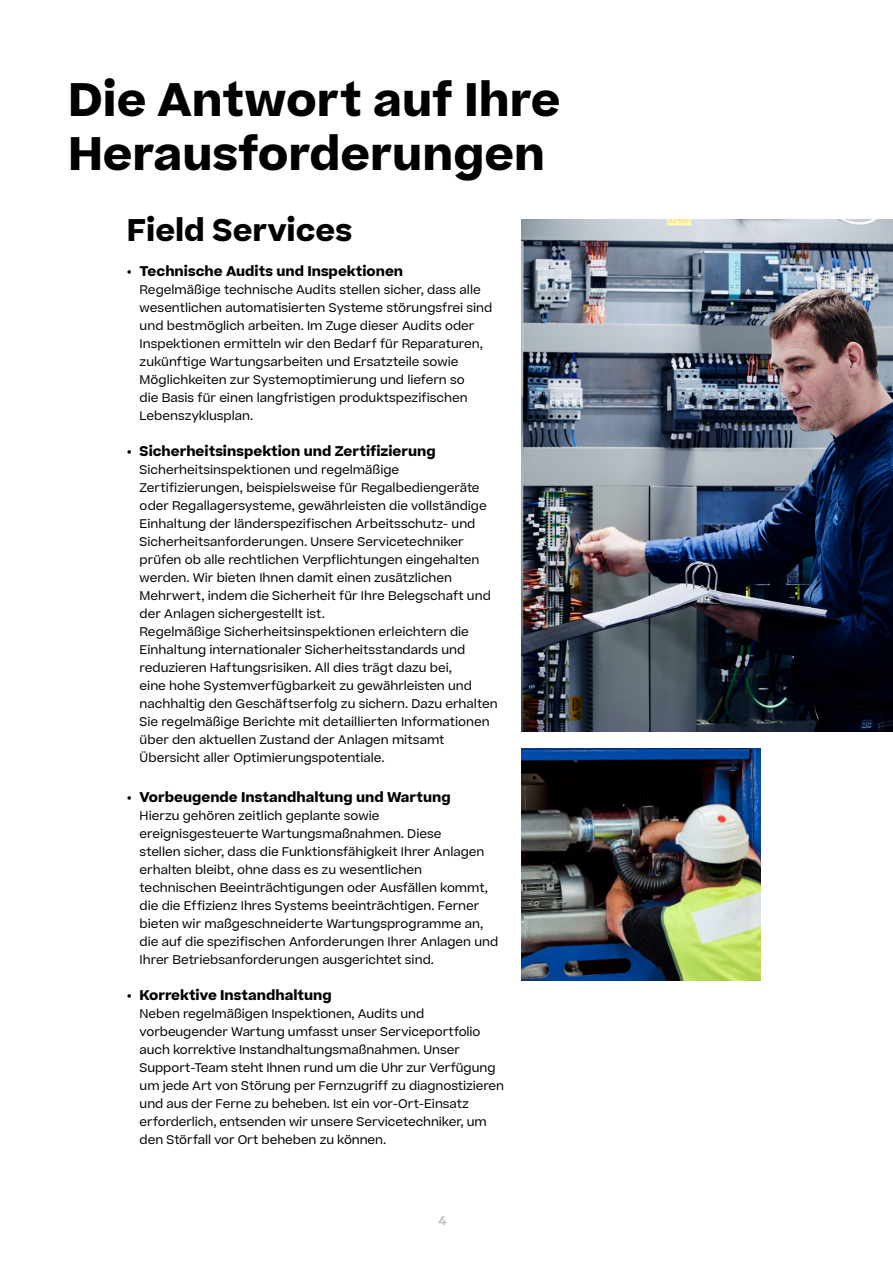
<style>
.page{position:relative;width:893px;height:1263px;background:#fff}
.page>*{position:absolute;margin:0;border:0;box-sizing:border-box;transform-origin:0 0}
.t1{font:700 45px/54px "Koerber";color:#000}
.t2{font:700 30px "Koerber";color:#000}
.t3{font:700 13.5px "Koerber";color:#000}
.t4{font:12px/18px "Koerber";color:#000}
.t5{font:700 12px "Koerber";color:#c9c3be}
</style>
<div class="page">
<img style="left:522px;top:219px;width:371px;height:512px">
<img style="left:522px;top:748px;width:238px;height:232px">
<h1 class="t1" style="left:68px;top:73px;width:494px">Die Antwort auf Ihre<br>Herausforderungen</h1>
<h2 class="t2" style="left:127px;top:209px;width:227px">Field Services</h2>
<p class="t3" style="left:127px;top:262px;width:278px">• Technische Audits und Inspektionen</p>
<p class="t4" style="left:140px;top:280px;width:354px">Regelmäßige technische Audits stellen sicher, dass alle wesentlichen automatisierten Systeme störungsfrei sind und bestmöglich arbeiten. Im Zuge dieser Audits oder Inspektionen ermitteln wir den Bedarf für Reparaturen, zukünftige Wartungsarbeiten und Ersatzteile sowie Möglichkeiten zur Systemoptimierung und liefern so<br>die Basis für einen langfristigen produktspezifischen Lebenszyklusplan.</p>
<p class="t3" style="left:127px;top:442px;width:310px">• Sicherheitsinspektion und Zertifizierung</p>
<p class="t4" style="left:140px;top:460px;width:360px">Sicherheitsinspektionen und regelmäßige Zertifizierungen, beispielsweise für Regalbediengeräte oder Regallagersysteme, gewährleisten die vollständige Einhaltung der länderspezifischen Arbeitsschutz- und Sicherheitsanforderungen. Unsere Servicetechniker prüfen ob alle rechtlichen Verpflichtungen eingehalten werden. Wir bieten Ihnen damit einen zusätzlichen Mehrwert, indem die Sicherheit für Ihre Belegschaft und der Anlagen sichergestellt ist.<br>Regelmäßige Sicherheitsinspektionen erleichtern die Einhaltung internationaler Sicherheitsstandards und reduzieren Haftungsrisiken. All dies trägt dazu bei,<br>eine hohe Systemverfügbarkeit zu gewährleisten und nachhaltig den Geschäftserfolg zu sichern. Dazu erhalten Sie regelmäßige Berichte mit detaillierten Informationen über den aktuellen Zustand der Anlagen mitsamt Übersicht aller Optimierungspotentiale.</p>
<p class="t3" style="left:127px;top:788px;width:325px">• Vorbeugende Instandhaltung und Wartung</p>
<p class="t4" style="left:140px;top:807px;width:360px">Hierzu gehören zeitlich geplante sowie ereignisgesteuerte Wartungsmaßnahmen. Diese<br>stellen sicher, dass die Funktionsfähigkeit Ihrer Anlagen erhalten bleibt, ohne dass es zu wesentlichen technischen Beeinträchtigungen oder Ausfällen kommt, die die Effizienz Ihres Systems beeinträchtigen. Ferner bieten wir maßgeschneiderte Wartungsprogramme an, die auf die spezifischen Anforderungen Ihrer Anlagen und Ihrer Betriebsanforderungen ausgerichtet sind.</p>
<p class="t3" style="left:127px;top:986px;width:206px">• Korrektive Instandhaltung</p>
<p class="t4" style="left:140px;top:1005px;width:366px">Neben regelmäßigen Inspektionen, Audits und vorbeugender Wartung umfasst unser Serviceportfolio auch korrektive Instandhaltungsmaßnahmen. Unser Support-Team steht Ihnen rund um die Uhr zur Verfügung um jede Art von Störung per Fernzugriff zu diagnostizieren und aus der Ferne zu beheben. Ist ein vor-Ort-Einsatz erforderlich, entsenden wir unsere Servicetechniker, um den Störfall vor Ort beheben zu können.</p>
<p class="t5" style="left:438px;top:1212px;width:10px">4</p>
</div>
